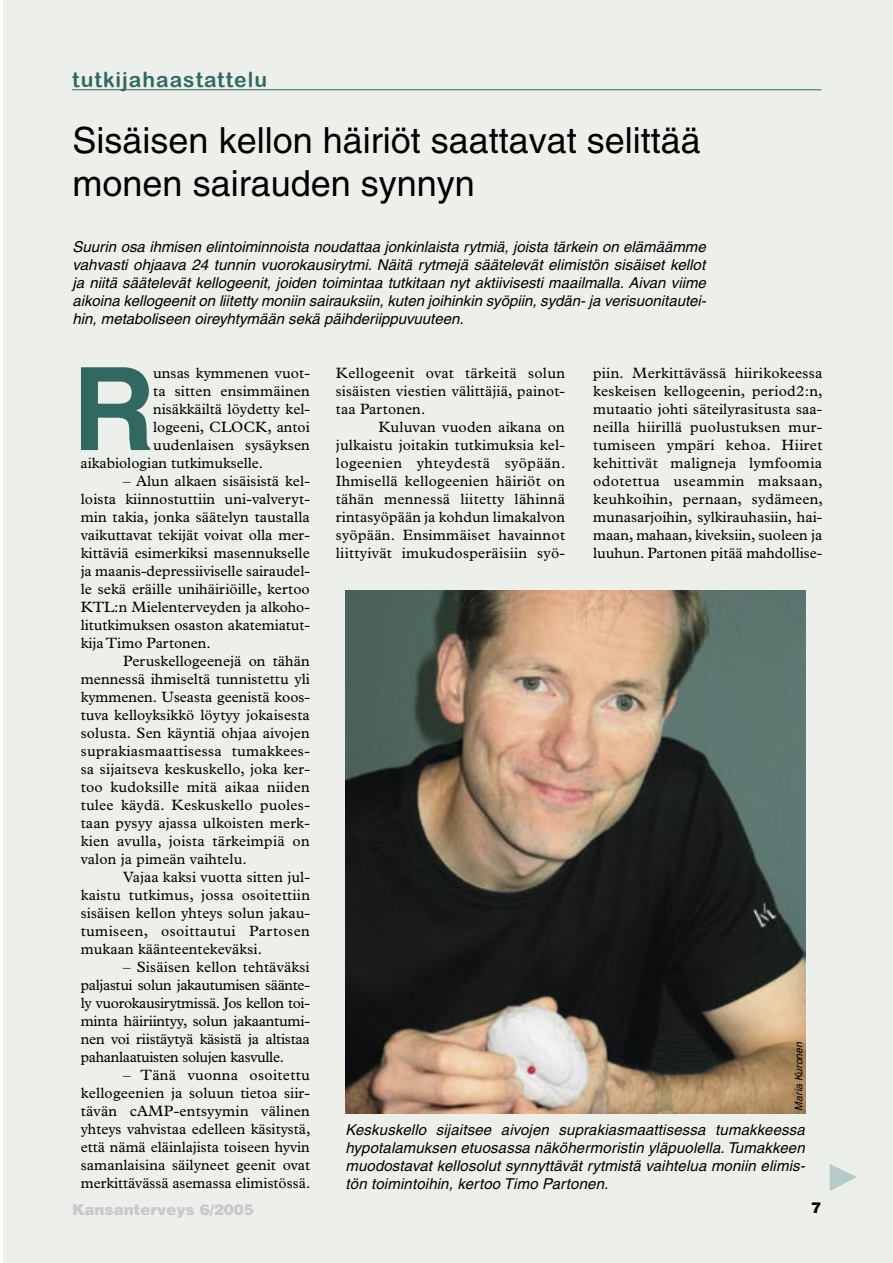
<style>
.page{position:relative;width:893px;height:1263px;background:#fff}
.page>*{position:absolute;margin:0;border:0;box-sizing:border-box;transform-origin:0 0}
.t1{font:700 115.35px "Helvetica";color:#316862}
.t2{font:36px/43.2px "Helvetica";color:#000}
.t3{font:21px "Arial Rounded MT Bold";letter-spacing:.05em;color:#316862}
.t4{font:15px/18px "Plantin";letter-spacing:.005em;color:#000;text-align:justify}
.t5{font:italic 15px/18px "Helvetica";color:#000;text-align:justify}
.t6{font:900 15px "Helvetica";color:#c9c8cd}
.t7{font:900 15px "Helvetica";color:#000}
.t8{font:italic 10.5px "Helvetica";color:#000}
</style>
<div class="page">
<div style="left:3px;top:0;width:890px;height:1263px;background:#ecefea"></div>
<img style="left:345px;top:590px;width:460px;height:523px">
<svg style="left:830px;top:1164px;width:27px;height:27px"></svg>
<hr style="left:72px;top:89px;width:749px;height:1px;background:#316862">
<h3 class="t3" style="left:72px;top:67px;width:196px">tutkijahaastattelu</h3>
<h2 class="t2" style="left:73px;top:118px;width:630px">Sisäisen kellon häiriöt saattavat selittää monen sairauden synnyn</h2>
<p class="t5" style="left:73px;top:238px;width:635px">Suurin osa ihmisen elintoiminnoista noudattaa jonkinlaista rytmiä, joista tärkein on elämäämme vahvasti ohjaava 24 tunnin vuorokausirytmi. Näitä rytmejä säätelevät elimistön sisäiset kellot ja niitä säätelevät kellogeenit, joiden toimintaa tutkitaan nyt aktiivisesti maailmalla. Aivan viime aikoina kellogeenit on liitetty moniin sairauksiin, kuten joihinkin syöpiin, sydän- ja verisuonitautei&shy;hin, metaboliseen oireyhtymään sekä päihderiippuvuuteen.</p>
<h1 class="t1" style="left:72px;top:339px;width:85px">R</h1>
<p class="t4" style="left:153px;top:364px;width:158px">unsas kymmenen vuot-</p>
<p class="t4" style="left:153px;top:382px;width:158px">ta sitten ensimmäinen</p>
<p class="t4" style="left:153px;top:400px;width:158px">nisäkkäiltä löydetty kel-</p>
<p class="t4" style="left:153px;top:418px;width:158px">logeeni, CLOCK, antoi</p>
<p class="t4" style="left:153px;top:436px;width:158px">uudenlaisen sysäyksen</p>
<p class="t4" style="left:81px;top:454px;width:184px">aikabiologian tutkimukselle.</p>
<p class="t4" style="left:81px;top:472px;width:231px;text-indent:43px">– Alun alkaen sisäisistä kel&shy;loista kiinnostuttiin uni-valveryt&shy;min takia, jonka säätelyn taustalla vaikuttavat tekijät voivat olla mer&shy;kittäviä esimerkiksi masennukselle ja maanis-depressiiviselle sairaudel&shy;le sekä eräille unihäiriöille, kertoo KTL:n Mielenterveyden ja alkoho&shy;litutkimuksen osaston akatemiatut&shy;kija Timo Partonen.</p>
<p class="t4" style="left:81px;top:652px;width:231px;text-indent:43px">Peruskellogeenejä on tähän mennessä ihmiseltä tunnistettu yli kymmenen. Useasta geenistä koos&shy;tuva kelloyksikkö löytyy jokaisesta solusta. Sen käyntiä ohjaa aivojen suprakiasmaattisessa tumakkees&shy;sa sijaitseva keskuskello, joka ker&shy;too kudoksille mitä aikaa niiden tulee käydä. Keskuskello puoles&shy;taan pysyy ajassa ulkoisten merk&shy;kien avulla, joista tärkeimpiä on valon ja pimeän vaihtelu.</p>
<p class="t4" style="left:81px;top:868px;width:231px;text-indent:43px">Vajaa kaksi vuotta sitten jul&shy;kaistu tutkimus, jossa osoitettiin sisäisen kellon yhteys solun jakau&shy;tumiseen, osoittautui Partosen mukaan käänteentekeväksi.</p>
<p class="t4" style="left:81px;top:958px;width:231px;text-indent:43px">– Sisäisen kellon tehtäväksi paljastui solun jakautumisen säänte&shy;ly vuorokausirytmissä. Jos kellon toi&shy;minta häiriintyy, solun jakaantumi&shy;nen voi riistäytyä käsistä ja altistaa pahanlaatuisten solujen kasvulle.</p>
<p class="t4" style="left:81px;top:1066px;width:231px;text-indent:43px">– Tänä vuonna osoitettu kellogeenien ja soluun tietoa siir&shy;tävän cAMP-entsyymin välinen yhteys vahvistaa edelleen käsitystä, että nämä eläinlajista toiseen hyvin samanlaisina säilyneet geenit ovat merkittävässä asemassa elimistössä.</p>
<p class="t6" style="left:72px;top:1200px;width:183px">Kansanterveys 6/2005</p>
<p class="t4" style="left:336px;top:364px;width:231px">Kellogeenit ovat tärkeitä solun sisäisten viestien välittäjiä, painot&shy;taa Partonen.</p>
<p class="t4" style="left:336px;top:418px;width:231px;text-indent:43px">Kuluvan vuoden aikana on julkaistu joitakin tutkimuksia kel&shy;logeenien yhteydestä syöpään.<br>Ihmisellä kellogeenien häiriöt on tähän mennessä liitetty lähinnä rintasyöpään ja kohdun limakalvon syöpään. Ensimmäiset havainnot liittyivät imukudosperäisiin syö-</p>
<p class="t4" style="left:593px;top:364px;width:231px">piin. Merkittävässä hiirikokeessa keskeisen kellogeenin, period2:n, mutaatio johti säteilyrasitusta saa&shy;neilla hiirillä puolustuksen mur&shy;tumiseen ympäri kehoa. Hiiret kehittivät maligneja lymfoomia odotettua useammin maksaan, keuhkoihin, pernaan, sydämeen, munasarjoihin, sylkirauhasiin, hai&shy;maan, mahaan, kiveksiin, suoleen ja luuhun. Partonen pitää mahdollise-</p>
<p class="t8" style="left:793px;top:1111px;width:71px;rotate:-90deg">Maria Kuronen</p>
<p class="t5" style="left:346px;top:1121px;width:461px">Keskuskello sijaitsee aivojen suprakiasmaattisessa tumakkeessa hypotalamuksen etuosassa näköhermoristin yläpuolella. Tumakkeen muodostavat kellosolut synnyttävät rytmistä vaihtelua moniin elimis&shy;tön toimintoihin, kertoo Timo Partonen.</p>
<p class="t7" style="left:811px;top:1198px;width:12px">7</p>
</div>
